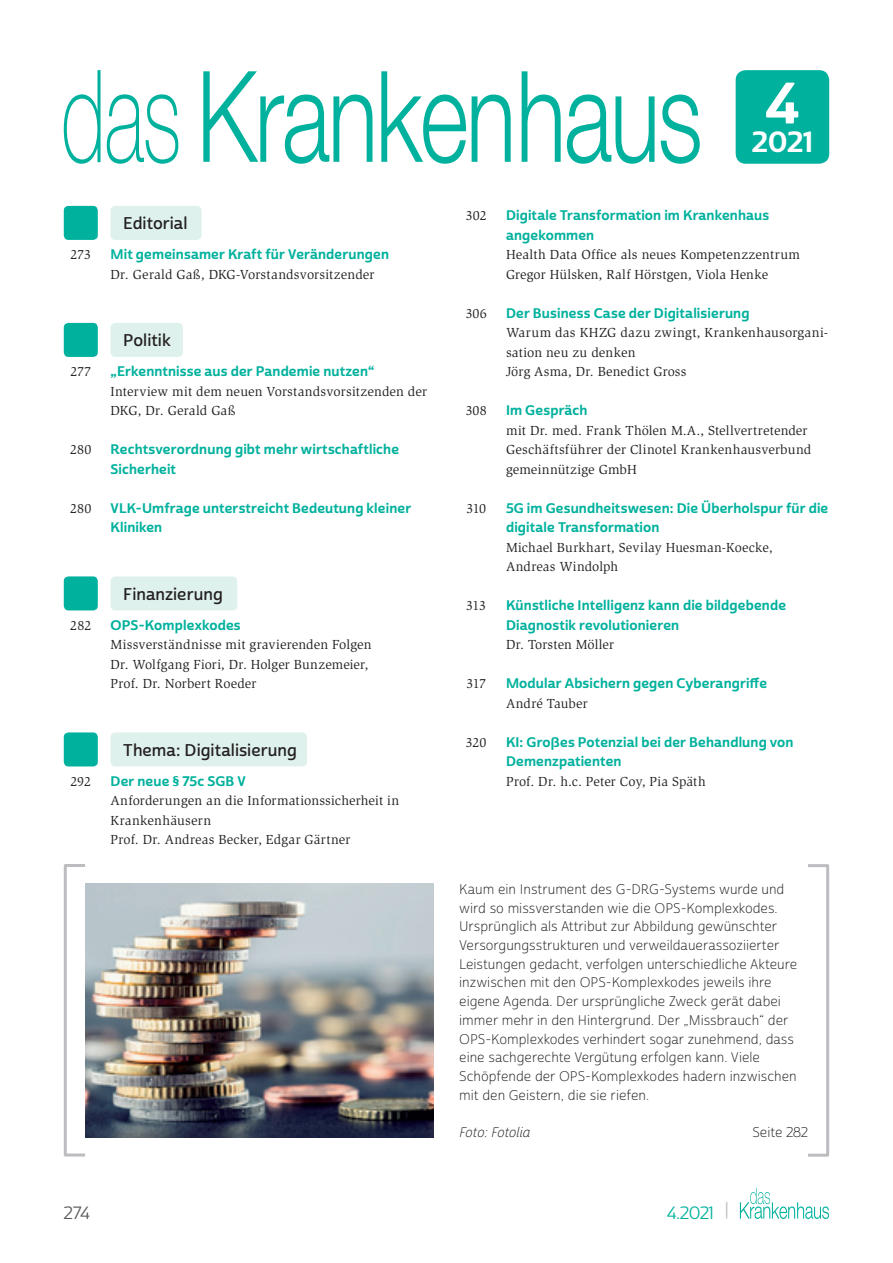
<style>
.page{position:relative;width:893px;height:1263px;background:#fff}
.page>*{position:absolute;margin:0;border:0;box-sizing:border-box;transform-origin:0 0}
.t1{font:56.55px "Cabrito Sans Nor Bol";color:#fff}
.t2{font:28.35px "Cabrito Sans Nor Bol";color:#fff}
.t3{font:17.25px "Cabrito Sans Nor Reg";color:#00b19d}
.t4{font:17.25px "Cabrito Sans Nor Reg";color:#57585a}
.t5{font:16.5px "Cabrito Sans Nor Dem";color:#231f20}
.t6{font:13.5px/19.5px "Slimbach Std";letter-spacing:.015em;color:#231f20}
.t7{font:13.5px/18.8px "Cabrito Sans Nor Lig";color:#231f20}
.t8{font:13.5px/19.5px "Cabrito Sans Nor Bol";letter-spacing:.01em;color:#00b19d}
.t9{font:13.5px "Cabrito Sans Nor Lig It";color:#231f20}
.s1{font-size:18.9px;color:#bcbdc0}
</style>
<div class="page">
<svg style="left:740px;top:1188px;width:89px;height:31px"></svg>
<svg style="left:203px;top:71px;width:169px;height:93px"></svg>
<svg style="left:381px;top:71px;width:85px;height:93px"></svg>
<svg style="left:472px;top:95px;width:39px;height:67px"></svg>
<svg style="left:522px;top:71px;width:39px;height:91px"></svg>
<svg style="left:567px;top:95px;width:87px;height:69px"></svg>
<svg style="left:661px;top:95px;width:39px;height:69px"></svg>
<svg style="left:64px;top:70px;width:37px;height:94px"></svg>
<svg style="left:107px;top:94px;width:71px;height:70px"></svg>
<div style="left:736px;top:70px;width:93px;height:94px;background:#00b19d;border-radius:10px"></div>
<div style="left:64px;top:864px;width:23px;height:292px;border:3px solid #bcbdc0"></div>
<div style="left:806px;top:864px;width:23px;height:293px;border:3px solid #bcbdc0"></div>
<img style="left:85px;top:883px;width:349px;height:254px">
<div style="left:111px;top:206px;width:91px;height:34px;background:#def1ed;border-radius:5px"></div>
<div style="left:64px;top:206px;width:34px;height:34px;background:#00b19d;border-radius:5px"></div>
<div style="left:111px;top:323px;width:72px;height:34px;background:#def1ed;border-radius:5px"></div>
<div style="left:64px;top:323px;width:34px;height:34px;background:#00b19d;border-radius:5px"></div>
<div style="left:111px;top:576px;width:126px;height:34px;background:#def1ed;border-radius:5px"></div>
<div style="left:64px;top:576px;width:34px;height:34px;background:#00b19d;border-radius:5px"></div>
<div style="left:111px;top:732px;width:196px;height:34px;background:#def1ed;border-radius:5px"></div>
<div style="left:64px;top:732px;width:34px;height:34px;background:#00b19d;border-radius:5px"></div>
<p class="t5" style="left:123px;top:213px;width:66px">Editorial</p>
<p class="t6" style="left:70px;top:245px;width:22px">273</p>
<p class="t8" style="left:111px;top:245px;width:280px">Mit gemeinsamer Kraft für Veränderungen</p>
<p class="t6" style="left:111px;top:265px;width:266px">Dr. Gerald Gaß, DKG-Vorstandsvorsitzender</p>
<p class="t5" style="left:123px;top:330px;width:49px">Politik</p>
<p class="t6" style="left:70px;top:362px;width:22px">277</p>
<p class="t8" style="left:111px;top:362px;width:265px">„Erkenntnisse aus der Pandemie nutzen“</p>
<p class="t6" style="left:111px;top:382px;width:318px">Interview mit dem neuen Vorstandsvorsitzenden der<br>DKG, Dr. Gerald Gaß</p>
<p class="t6" style="left:70px;top:440px;width:23px">280</p>
<p class="t8" style="left:111px;top:440px;width:290px">Rechtsverordnung gibt mehr wirtschaftliche<br>Sicherheit</p>
<p class="t6" style="left:70px;top:499px;width:23px">280</p>
<p class="t8" style="left:111px;top:499px;width:302px">VLK-Umfrage unterstreicht Bedeutung kleiner<br>Kliniken</p>
<p class="t5" style="left:123px;top:584px;width:101px">Finanzierung</p>
<p class="t6" style="left:70px;top:616px;width:23px">282</p>
<p class="t8" style="left:111px;top:616px;width:132px">OPS-Komplexkodes</p>
<p class="t6" style="left:111px;top:635px;width:262px">Missverständnisse mit gravierenden Folgen<br>Dr. Wolfgang Fiori, Dr. Holger Bunzemeier,<br>Prof. Dr. Norbert Roeder</p>
<p class="t5" style="left:123px;top:740px;width:175px">Thema: Digitalisierung</p>
<p class="t6" style="left:70px;top:772px;width:22px">292</p>
<p class="t8" style="left:111px;top:772px;width:137px">Der neue § 75c SGB V</p>
<p class="t6" style="left:111px;top:791px;width:290px">Anforderungen an die Informationssicherheit in<br>Krankenhäusern<br>Prof. Dr. Andreas Becker, Edgar Gärtner</p>
<h1 class="t1" style="left:765px;top:68px;width:36px">4</h1>
<h2 class="t2" style="left:752px;top:124px;width:63px">2021</h2>
<p class="t6" style="left:466px;top:206px;width:22px">302</p>
<p class="t8" style="left:506px;top:206px;width:265px">Digitale Transformation im Krankenhaus angekommen</p>
<p class="t6" style="left:506px;top:245px;width:295px">Health Data Office als neues Kompetenzzentrum<br>Gregor Hülsken, Ralf Hörstgen, Viola Henke</p>
<p class="t6" style="left:466px;top:304px;width:23px">306</p>
<p class="t8" style="left:506px;top:304px;width:245px">Der Business Case der Digitalisierung</p>
<p class="t6" style="left:506px;top:323px;width:324px">Warum das KHZG dazu zwingt, Krankenhausorgani&shy;sation neu zu denken<br>Jörg Asma, Dr. Benedict Gross</p>
<p class="t6" style="left:466px;top:401px;width:23px">308</p>
<p class="t8" style="left:506px;top:401px;width:83px">Im Gespräch</p>
<p class="t6" style="left:506px;top:421px;width:307px">mit Dr. med. Frank Thölen M.A., Stellvertretender<br>Geschäftsführer der Clinotel Krankenhausverbund gemeinnützige GmbH</p>
<p class="t6" style="left:466px;top:499px;width:21px">310</p>
<p class="t8" style="left:506px;top:499px;width:324px">5G im Gesundheitswesen: Die Überholspur für die digitale Transformation</p>
<p class="t6" style="left:506px;top:538px;width:268px">Michael Burkhart, Sevilay Huesman-Koecke,<br>Andreas Windolph</p>
<p class="t6" style="left:466px;top:596px;width:22px">313</p>
<p class="t8" style="left:506px;top:596px;width:282px">Künstliche Intelligenz kann die bildgebende<br>Diagnostik revolutionieren</p>
<p class="t6" style="left:506px;top:635px;width:110px">Dr. Torsten Möller</p>
<p class="t6" style="left:466px;top:674px;width:21px">317</p>
<p class="t8" style="left:506px;top:674px;width:263px">Modular Absichern gegen Cyberangriffe</p>
<p class="t6" style="left:506px;top:694px;width:83px">André Tauber</p>
<p class="t6" style="left:466px;top:733px;width:22px">320</p>
<p class="t8" style="left:506px;top:733px;width:289px">KI: Großes Potenzial bei der Behandlung von<br>Demenzpatienten</p>
<p class="t6" style="left:506px;top:772px;width:201px">Prof. Dr. h.c. Peter Coy, Pia Späth</p>
<p class="t7" style="left:459px;top:880px;width:340px">Kaum ein Instrument des G-DRG-Systems wurde und wird so missverstanden wie die OPS-Komplexkodes.<br>Ursprünglich als Attribut zur Abbildung gewünschter Versorgungsstrukturen und verweildauerassoziierter Leistungen gedacht, verfolgen unterschiedliche Akteure inzwischen mit den OPS-Komplexkodes jeweils ihre eigene Agenda. Der ursprüngliche Zweck gerät dabei immer mehr in den Hintergrund. Der „Missbrauch“ der OPS-Komplexkodes verhindert sogar zunehmend, dass eine sachgerechte Vergütung erfolgen kann. Viele Schöpfende der OPS-Komplexkodes hadern inzwischen mit den Geistern, die sie riefen.</p>
<p class="t9" style="left:459px;top:1124px;width:73px">Foto: Fotolia</p>
<p class="t7" style="left:752px;top:1123px;width:57px">Seite 282</p>
<p class="t4" style="left:64px;top:1202px;width:27px">274</p>
<p class="t3" style="left:667px;top:1202px;width:63px">4.2021 <span class="s1">|</span></p>
</div>
